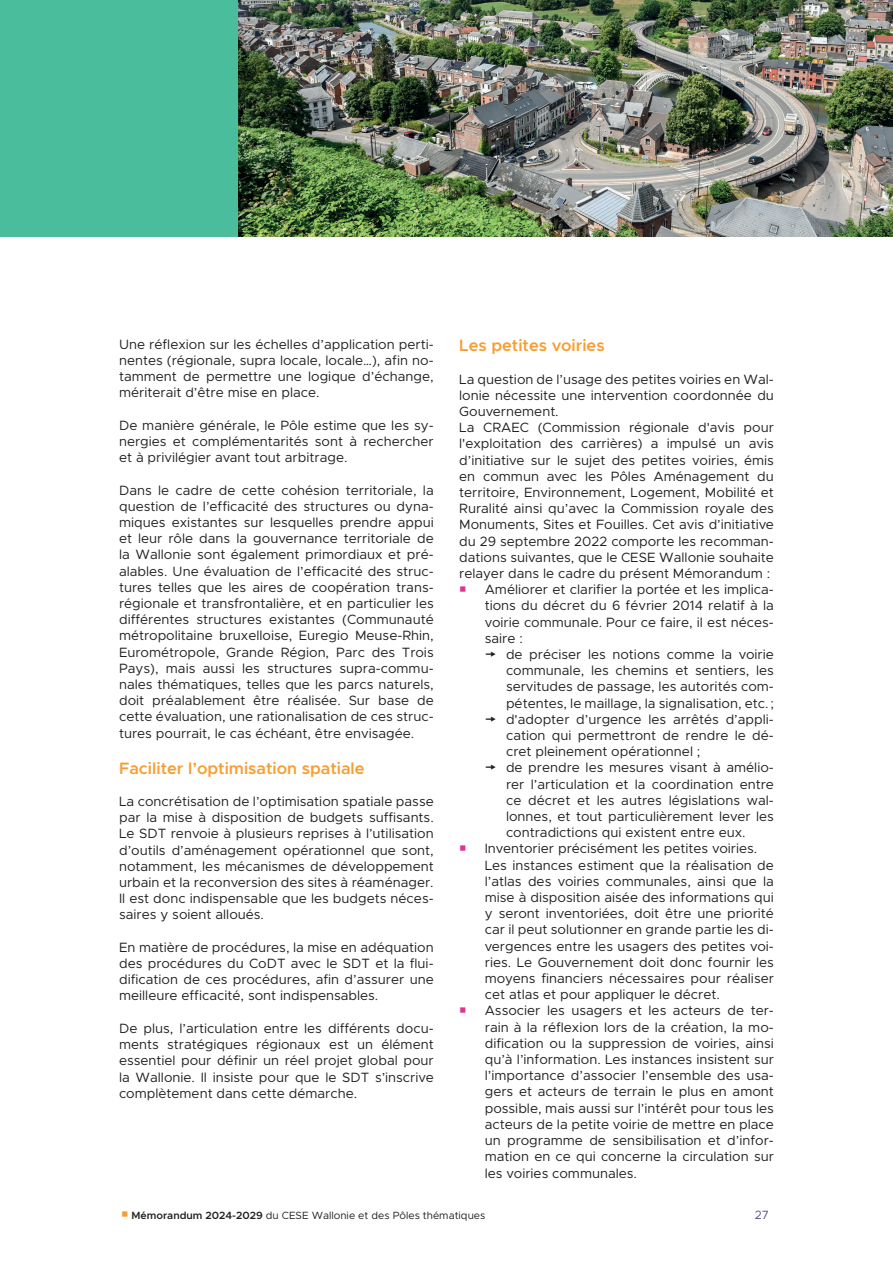
<style>
.page{position:relative;width:893px;height:1263px;background:#fff}
.page>*{position:absolute;margin:0;border:0;box-sizing:border-box;transform-origin:0 0}
.t1{font:600 16.5px "Metropolis";color:#f89d31}
.t2{font:13.5px/16.2px "Metropolis";color:#231f20;text-align:justify}
.t3{font:12px "Metropolis";color:#5b4f8f}
.t4{font:10.5px "Metropolis";color:#231f20}
.s1{color:#f89d31}
.s2{font-weight:600}
</style>
<div class="page">
<div style="left:0;top:0;width:893px;height:236px;background:#49bd9c"></div>
<img style="left:238px;top:0;width:655px;height:236px">
<p class="t2" style="left:119px;top:336px;width:316px">Une réflexion sur les échelles d’application perti&shy;nentes (régionale, supra locale, locale…), afin no&shy;tamment de permettre une logique d’échange, mériterait d’être mise en place.</p>
<p class="t2" style="left:119px;top:417px;width:316px">De manière générale, le Pôle estime que les sy&shy;nergies et complémentarités sont à rechercher et à privilégier avant tout arbitrage.</p>
<p class="t2" style="left:119px;top:482px;width:316px">Dans le cadre de cette cohésion territoriale, la question de l’efficacité des structures ou dyna&shy;miques existantes sur lesquelles prendre appui et leur rôle dans la gouvernance territoriale de la Wallonie sont également primordiaux et pré&shy;alables. Une évaluation de l’efficacité des struc&shy;tures telles que les aires de coopération trans&shy;régionale et transfrontalière, et en particulier les différentes structures existantes (Communauté métropolitaine bruxelloise, Euregio Meuse-Rhin, Eurométropole, Grande Région, Parc des Trois Pays), mais aussi les structures supra-commu&shy;nales thématiques, telles que les parcs naturels, doit préalablement être réalisée. Sur base de cette évaluation, une rationalisation de ces struc&shy;tures pourrait, le cas échéant, être envisagée.</p>
<p class="t1" style="left:119px;top:757px;width:247px">Faciliter l’optimisation spatiale</p>
<p class="t2" style="left:119px;top:793px;width:316px">La concrétisation de l’optimisation spatiale passe par la mise à disposition de budgets suffisants.<br>Le SDT renvoie à plusieurs reprises à l’utilisation d’outils d’aménagement opérationnel que sont, notamment, les mécanismes de développement urbain et la reconversion des sites à réaménager.<br>Il est donc indispensable que les budgets néces&shy;saires y soient alloués.</p>
<p class="t2" style="left:119px;top:939px;width:316px">En matière de procédures, la mise en adéquation des procédures du CoDT avec le SDT et la flui&shy;dification de ces procédures, afin d’assurer une meilleure efficacité, sont indispensables.</p>
<p class="t2" style="left:119px;top:1020px;width:316px">De plus, l’articulation entre les différents docu&shy;ments stratégiques régionaux est un élément essentiel pour définir un réel projet global pour la Wallonie. Il insiste pour que le SDT s’inscrive complètement dans cette démarche.</p>
<p class="t1" style="left:459px;top:335px;width:147px">Les petites voiries</p>
<p class="t2" style="left:459px;top:371px;width:316px">La question de l’usage des petites voiries en Wal-</p>
<p class="t2" style="left:459px;top:387px;width:316px">lonie nécessite une intervention coordonnée du</p>
<p class="t2" style="left:459px;top:403px;width:101px">Gouvernement.</p>
<p class="t2" style="left:459px;top:419px;width:316px">La CRAEC (Commission régionale d'avis pour</p>
<p class="t2" style="left:459px;top:436px;width:316px">l'exploitation des carrières) a impulsé un avis</p>
<p class="t2" style="left:459px;top:452px;width:316px">d’initiative sur le sujet des petites voiries, émis</p>
<p class="t2" style="left:459px;top:468px;width:316px">en commun avec les Pôles Aménagement du</p>
<p class="t2" style="left:459px;top:484px;width:316px">territoire, Environnement, Logement, Mobilité et</p>
<p class="t2" style="left:459px;top:500px;width:316px">Ruralité ainsi qu’avec la Commission royale des</p>
<p class="t2" style="left:459px;top:517px;width:316px">Monuments, Sites et Fouilles. Cet avis d’initiative</p>
<p class="t2" style="left:459px;top:533px;width:316px">du 29 septembre 2022 comporte les recomman-</p>
<p class="t2" style="left:459px;top:549px;width:316px">dations suivantes, que le CESE Wallonie souhaite</p>
<p class="t2" style="left:459px;top:565px;width:312px">relayer dans le cadre du présent Mémorandum :</p>
<p class="t2" style="left:485px;top:581px;width:291px">Améliorer et clarifier la portée et les implica-</p>
<p class="t2" style="left:485px;top:598px;width:291px">tions du décret du 6 février 2014 relatif à la</p>
<p class="t2" style="left:485px;top:614px;width:291px">voirie communale. Pour ce faire, il est néces-</p>
<p class="t2" style="left:485px;top:630px;width:40px">saire :</p>
<p class="t2" style="left:506px;top:646px;width:269px;text-indent:-21px">▼ de préciser les notions comme la voirie communale, les chemins et sentiers, les servitudes de passage, les autorités com&shy;pétentes, le maillage, la signalisation, etc.;</p>
<p class="t2" style="left:506px;top:711px;width:269px;text-indent:-21px">▼ d'adopter d’urgence les arrêtés d’appli&shy;cation qui permettront de rendre le dé&shy;cret pleinement opérationnel ;</p>
<p class="t2" style="left:485px;top:760px;width:291px">▼ de prendre les mesures visant à amélio-</p>
<p class="t2" style="left:506px;top:776px;width:269px">rer l’articulation et la coordination entre</p>
<p class="t2" style="left:506px;top:792px;width:269px">ce décret et les autres législations wal-</p>
<p class="t2" style="left:506px;top:808px;width:269px">lonnes, et tout particulièrement lever les</p>
<p class="t2" style="left:506px;top:824px;width:241px">contradictions qui existent entre eux.</p>
<p class="t2" style="left:485px;top:841px;width:274px">Inventorier précisément les petites voiries.</p>
<p class="t2" style="left:485px;top:857px;width:291px">Les instances estiment que la réalisation de</p>
<p class="t2" style="left:485px;top:873px;width:291px">l’atlas des voiries communales, ainsi que la</p>
<p class="t2" style="left:485px;top:889px;width:291px">mise à disposition aisée des informations qui</p>
<p class="t2" style="left:485px;top:905px;width:291px">y seront inventoriées, doit être une priorité</p>
<p class="t2" style="left:485px;top:922px;width:291px">car il peut solutionner en grande partie les di-</p>
<p class="t2" style="left:485px;top:938px;width:291px">vergences entre les usagers des petites voi-</p>
<p class="t2" style="left:485px;top:954px;width:291px">ries. Le Gouvernement doit donc fournir les</p>
<p class="t2" style="left:485px;top:970px;width:291px">moyens financiers nécessaires pour réaliser</p>
<p class="t2" style="left:485px;top:986px;width:237px">cet atlas et pour appliquer le décret.</p>
<p class="t2" style="left:485px;top:1003px;width:291px">Associer les usagers et les acteurs de ter-</p>
<p class="t2" style="left:485px;top:1019px;width:291px">rain à la réflexion lors de la création, la mo-</p>
<p class="t2" style="left:485px;top:1035px;width:291px">dification ou la suppression de voiries, ainsi</p>
<p class="t2" style="left:485px;top:1051px;width:291px">qu’à l’information. Les instances insistent sur</p>
<p class="t2" style="left:485px;top:1067px;width:291px">l’importance d’associer l’ensemble des usa-</p>
<p class="t2" style="left:485px;top:1084px;width:291px">gers et acteurs de terrain le plus en amont</p>
<p class="t2" style="left:485px;top:1100px;width:291px">possible, mais aussi sur l’intérêt pour tous les</p>
<p class="t2" style="left:485px;top:1116px;width:291px">acteurs de la petite voirie de mettre en place</p>
<p class="t2" style="left:485px;top:1132px;width:291px">un programme de sensibilisation et d’infor-</p>
<p class="t2" style="left:485px;top:1148px;width:291px">mation en ce qui concerne la circulation sur</p>
<p class="t2" style="left:485px;top:1165px;width:154px">les voiries communales.</p>
<p class="t4" style="left:121px;top:1209px;width:366px"><span class="s1">○</span> <span class="s2">Mémorandum 2024-2029</span> du CESE Wallonie et des Pôles thématiques</p>
<p class="t3" style="left:755px;top:1207px;width:16px">27</p>
</div>
